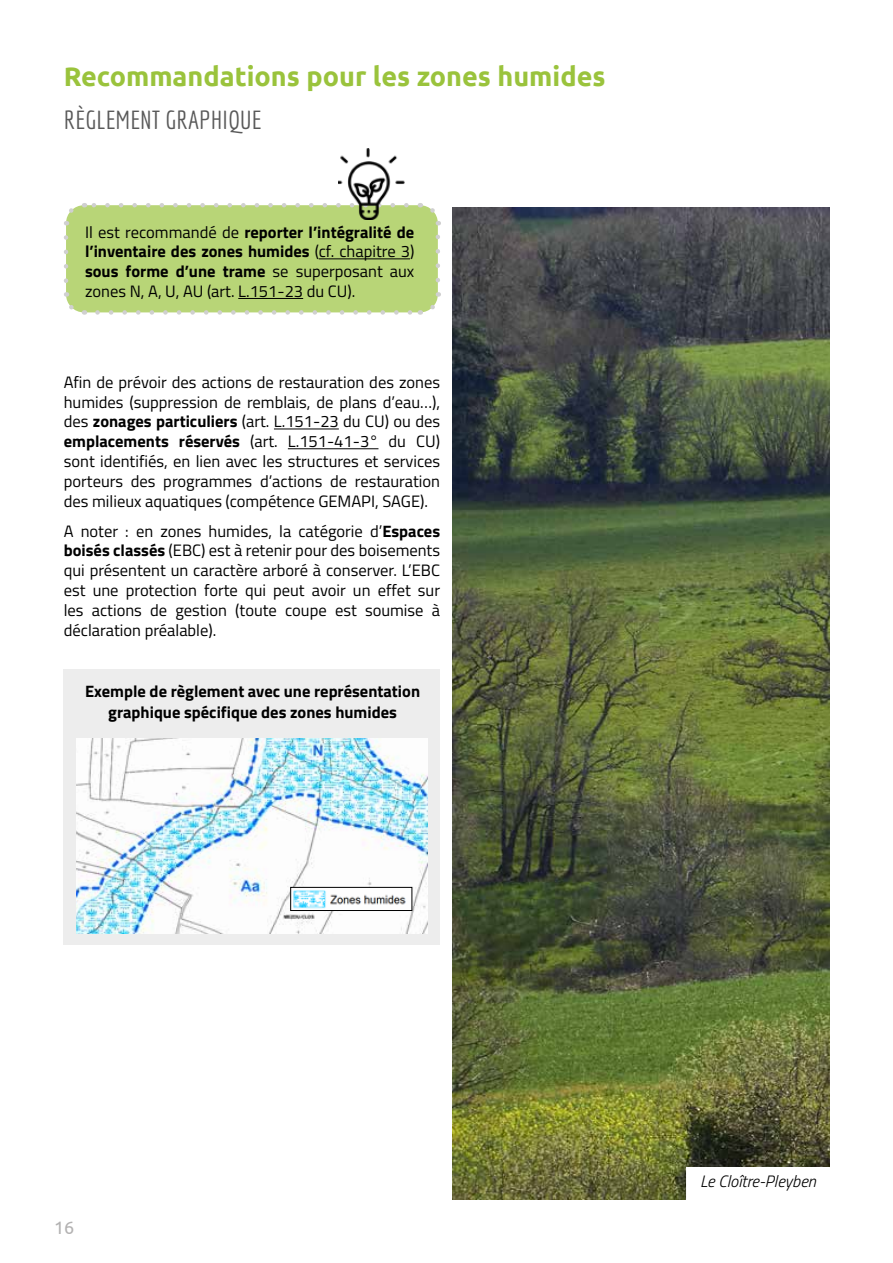
<style>
.page{position:relative;width:893px;height:1263px;background:#fff}
.page>*{position:absolute;margin:0;border:0;box-sizing:border-box;transform-origin:0 0}
.t1{font:700 27px "Ubuntu";color:#9ac33c}
.t2{font:25.5px "Economica";color:#595959}
.t3{font:18px "Ubuntu";color:#b3b2b2}
.t4{font:16.5px/19.8px "Titillium Web";color:#000;text-align:justify}
.t5{font:700 16.5px/21px "Titillium Web";color:#000;text-align:center}
.t6{font:italic 300 16.5px "Titillium Web";color:#000}
.s1{font-weight:700}
</style>
<div class="page">
<div style="left:64px;top:669px;width:376px;height:276px;background:#ededed"></div>
<hr style="left:274px;top:429px;width:65px;height:1px;background:#000">
<hr style="left:288px;top:448px;width:90px;height:1px;background:#000">
<img style="left:77px;top:738px;width:350px;height:195px">
<img style="left:292px;top:889px;width:118px;height:20px">
<div style="left:290px;top:887px;width:122px;height:24px;border:1px solid #000"></div>
<div style="left:66px;top:205px;width:372px;height:107px;background:#b8d577;border-radius:18px"></div>
<svg style="left:97px;top:310px;width:316px;height:5px"></svg>
<svg style="left:91px;top:203px;width:315px;height:4px"></svg>
<svg style="left:64px;top:206px;width:14px;height:19px"></svg>
<svg style="left:64px;top:237px;width:21px;height:78px"></svg>
<svg style="left:420px;top:292px;width:21px;height:23px"></svg>
<svg style="left:420px;top:203px;width:20px;height:77px"></svg>
<img style="left:338px;top:149px;width:66px;height:71px">
<hr style="left:319px;top:259px;width:91px;height:1px;background:#000">
<hr style="left:238px;top:298px;width:65px;height:1px;background:#000">
<img style="left:453px;top:207px;width:376px;height:992px">
<div style="left:687px;top:1168px;width:142px;height:32px;background:#fff"></div>
<h1 class="t1" style="left:64px;top:60px;width:543px">Recommandations pour les zones humides</h1>
<h2 class="t2" style="left:64px;top:106px;width:199px">RÈGLEMENT GRAPHIQUE</h2>
<p class="t4" style="left:85px;top:221px;width:331px">Il est recommandé de <span class="s1">reporter l’intégralité de l’inventaire des zones humides</span> (cf. chapitre 3) <span class="s1">sous forme d’une trame</span> se superposant aux zones N, A, U, AU (art. L.151-23 du CU).</p>
<p class="t4" style="left:64px;top:371px;width:378px">Afin de prévoir des actions de restauration des zones humides (suppression de remblais, de plans d’eau…), des <span class="s1">zonages particuliers</span> (art. L.151-23 du CU) ou des <span class="s1">emplacements réservés</span> (art. L.151-41-3° du CU) sont identifiés, en lien avec les structures et services porteurs des programmes d’actions de restauration des milieux aquatiques (compétence GEMAPI, SAGE).</p>
<p class="t4" style="left:64px;top:520px;width:378px">A noter : en zones humides, la catégorie d’<span class="s1">Espaces boisés classés</span> (EBC) est à retenir pour des boisements qui présentent un caractère arboré à conserver. L’EBC est une protection forte qui peut avoir un effet sur les actions de gestion (toute coupe est soumise à déclaration préalable).</p>
<p class="t5" style="left:85px;top:680px;width:337px">Exemple de règlement avec une représentation graphique spécifique des zones humides</p>
<p class="t3" style="left:54px;top:1217px;width:22px">16</p>
<p class="t6" style="left:700px;top:1169px;width:117px">Le Cloître-Pleyben</p>
</div>
